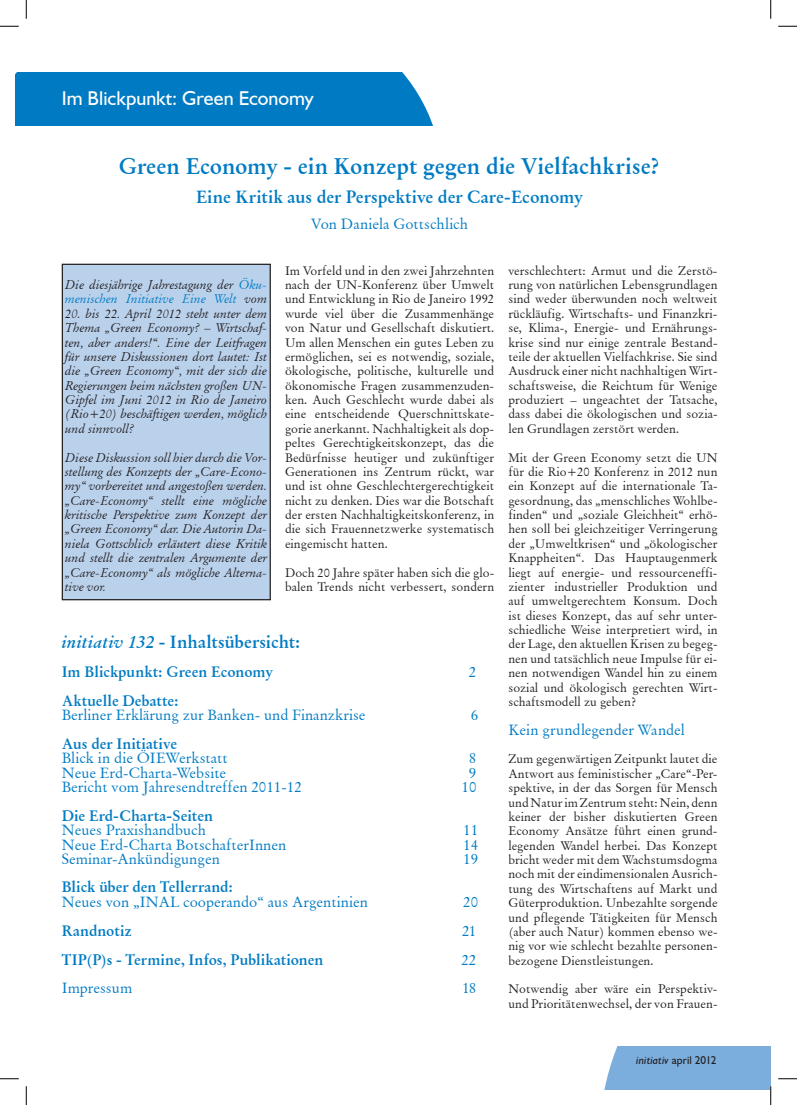
<style>
.page{position:relative;width:797px;height:1105px;background:#fff}
.page>*{position:absolute;margin:0;border:0;box-sizing:border-box;transform-origin:0 0}
.t1{font:700 22.5px "Original Garamond BT";letter-spacing:-.005em;color:#007bc3}
.t2{font:20px "Humanist 521 BT";color:#fff}
.t3{font:700 17.5px "Original Garamond BT";color:#007bc3}
.t4{font:15px "Original Garamond BT";color:#007bc3}
.t5{font:700 15px "Original Garamond BT";color:#007bc3}
.t6{font:12.5px/14.4px "Original Garamond BT";color:#231f20;text-align:justify}
.t7{font:italic 12.5px/14.4px "Original Garamond BT";color:#231f20;text-align:justify}
.t8{font:italic 11.25px "Humanist 521 BT";letter-spacing:.005em;color:#231f20}
.s1{color:#007bc3}
.s2{font-style:italic}
.s3{font-style:normal}
</style>
<div class="page">
<div style="left:16px;top:72px;width:417px;height:53px;background:#007bc3"></div>
<div style="left:62px;top:264px;width:208px;height:336px;background:#bad1ec"></div>
<div style="left:62px;top:264px;width:209px;height:336px;border:1px solid #231f20"></div>
<svg style="left:0;top:25px;width:19px;height:2px"></svg>
<svg style="left:778px;top:25px;width:19px;height:2px"></svg>
<svg style="left:0;top:1078px;width:19px;height:1px"></svg>
<svg style="left:778px;top:1078px;width:19px;height:1px"></svg>
<svg style="left:25px;top:0;width:2px;height:19px"></svg>
<svg style="left:25px;top:1086px;width:2px;height:19px"></svg>
<svg style="left:770px;top:0;width:1px;height:19px"></svg>
<svg style="left:604px;top:1047px;width:167px;height:58px"></svg>
<h2 class="t2" style="left:62px;top:86px;width:253px">Im Blickpunkt: Green Economy</h2>
<h1 class="t1" style="left:119px;top:152px;width:543px">Green Economy - ein Konzept gegen die Vielfachkrise?</h1>
<h3 class="t3" style="left:196px;top:186px;width:388px">Eine Kritik aus der Perspektive der Care-Economy</h3>
<p class="t4" style="left:311px;top:215px;width:158px">Von Daniela Gottschlich</p>
<p class="t7" style="left:65px;top:277px;width:203px">Die diesjährige Jahrestagung der <span class="s1">Öku&shy;menischen Initiative Eine Welt</span> vom</p>
<p class="t7" style="left:65px;top:306px;width:204px">20. bis 22. April 2012 steht unter dem Thema „Green Economy? – Wirtschaf&shy;ten, aber anders!“. Eine der Leitfragen für unsere Diskussionen dort lautet: Ist die „Green Economy“, mit der sich die Regierungen beim nächsten großen UN-Gipfel im Juni 2012 in Rio de Janeiro (Rio+20) beschäftigen werden, möglich und sinnvoll?</p>
<p class="t7" style="left:65px;top:450px;width:203px">Diese Diskussion soll hier durch die Vor&shy;stellung des Konzepts der „Care-Econo&shy;my“ vorbereitet und angestoßen werden. „Care-Economy“ stellt eine mögliche kritische Perspektive zum Konzept der „Green Economy“ dar. Die Autorin Da&shy;niela Gottschlich erläutert diese Kritik und stellt die zentralen Argumente der „Care-Economy“ als mögliche Alterna&shy;tive vor.</p>
<p class="t6" style="left:285px;top:263px;width:211px">Im Vorfeld und in den zwei Jahrzehnten nach der UN-Konferenz über Umwelt und Entwicklung in Rio de Janeiro 1992 wurde viel über die Zusammenhänge von Natur und Gesellschaft diskutiert.<br>Um allen Menschen ein gutes Leben zu ermöglichen, sei es notwendig, soziale, ökologische, politische, kulturelle und ökonomische Fragen zusammenzuden&shy;ken. Auch Geschlecht wurde dabei als eine entscheidende Querschnittskate&shy;gorie anerkannt. Nachhaltigkeit als dop&shy;peltes Gerechtigkeitskonzept, das die Bedürfnisse heutiger und zukünftiger Generationen ins Zentrum rückt, war und ist ohne Geschlechtergerechtigkeit nicht zu denken. Dies war die Botschaft der ersten Nachhaltigkeitskonferenz, in die sich Frauennetzwerke systematisch eingemischt hatten.</p>
<p class="t6" style="left:285px;top:565px;width:211px">Doch 20 Jahre später haben sich die glo&shy;balen Trends nicht verbessert, sondern</p>
<h3 class="t3" style="left:62px;top:632px;width:240px"><span class="s2">initiativ 132</span> - Inhaltsübersicht:</h3>
<p class="t5" style="left:62px;top:663px;width:213px">Im Blickpunkt: Green Economy</p>
<p class="t4" style="left:469px;top:663px;width:9px">2</p>
<p class="t5" style="left:62px;top:691px;width:118px">Aktuelle Debatte:</p>
<p class="t4" style="left:62px;top:706px;width:305px">Berliner Erklärung zur Banken- und Finanzkrise</p>
<p class="t4" style="left:470px;top:706px;width:9px">6</p>
<p class="t5" style="left:62px;top:735px;width:117px">Aus der Initiative</p>
<p class="t4" style="left:62px;top:749px;width:167px">Blick in die ÖIEWerkstatt</p>
<p class="t4" style="left:469px;top:749px;width:9px">8</p>
<p class="t4" style="left:62px;top:763px;width:166px">Neue Erd-Charta-Website</p>
<p class="t4" style="left:469px;top:763px;width:9px">9</p>
<p class="t4" style="left:62px;top:778px;width:242px">Bericht vom Jahresendtreffen 2011-12</p>
<p class="t4" style="left:461px;top:778px;width:16px">10</p>
<p class="t5" style="left:62px;top:806px;width:153px">Die Erd-Charta-Seiten</p>
<p class="t4" style="left:62px;top:821px;width:146px">Neues Praxishandbuch</p>
<p class="t4" style="left:463px;top:821px;width:16px">11</p>
<p class="t4" style="left:62px;top:835px;width:226px">Neue Erd-Charta BotschafterInnen</p>
<p class="t4" style="left:463px;top:835px;width:16px">14</p>
<p class="t4" style="left:62px;top:850px;width:160px">Seminar-Ankündigungen</p>
<p class="t4" style="left:463px;top:850px;width:16px">19</p>
<p class="t5" style="left:62px;top:877px;width:173px">Blick über den Tellerrand:</p>
<p class="t4" style="left:62px;top:893px;width:308px">Neues von „INAL cooperando“ aus Argentinien</p>
<p class="t4" style="left:463px;top:893px;width:16px">20</p>
<p class="t5" style="left:62px;top:921px;width:71px">Randnotiz</p>
<p class="t4" style="left:462px;top:921px;width:16px">21</p>
<p class="t5" style="left:62px;top:950px;width:263px">TIP(P)s - Termine, Infos, Publikationen</p>
<p class="t4" style="left:461px;top:950px;width:17px">22</p>
<p class="t4" style="left:62px;top:979px;width:72px">Impressum</p>
<p class="t4" style="left:462px;top:979px;width:16px">18</p>
<p class="t6" style="left:508px;top:263px;width:211px">verschlechtert: Armut und die Zerstö&shy;rung von natürlichen Lebensgrundlagen sind weder überwunden noch weltweit rückläufig. Wirtschafts- und Finanzkri&shy;se, Klima-, Energie- und Ernährungs&shy;krise sind nur einige zentrale Bestand&shy;teile der aktuellen Vielfachkrise. Sie sind Ausdruck einer nicht nachhaltigen Wirt&shy;schaftsweise, die Reichtum für Wenige produziert – ungeachtet der Tatsache, dass dabei die ökologischen und sozia&shy;len Grundlagen zerstört werden.</p>
<p class="t6" style="left:508px;top:450px;width:211px">Mit der Green Economy setzt die UN für die Rio+20 Konferenz in 2012 nun ein Konzept auf die internationale Ta&shy;gesordnung, das „menschliches Wohlbe&shy;finden“ und „soziale Gleichheit“ erhö&shy;hen soll bei gleichzeitiger Verringerung der „Umweltkrisen“ und „ökologischer Knappheiten“. Das Hauptaugenmerk liegt auf energie- und ressourceneffi&shy;zienter industrieller Produktion und auf umweltgerechtem Konsum. Doch ist dieses Konzept, das auf sehr unter&shy;schiedliche Weise interpretiert wird, in der Lage, den aktuellen Krisen zu begeg&shy;nen und tatsächlich neue Impulse für ei&shy;nen notwendigen Wandel hin zu einem sozial und ökologisch gerechten Wirt&shy;schaftsmodell zu geben?</p>
<p class="t4" style="left:508px;top:720px;width:178px">Kein grundlegender Wandel</p>
<p class="t6" style="left:508px;top:752px;width:211px">Zum gegenwärtigen Zeitpunkt lautet die Antwort aus feministischer „Care“-Per&shy;spektive, in der das Sorgen für Mensch und Natur im Zentrum steht: Nein, denn keiner der bisher diskutierten Green Economy Ansätze führt einen grund&shy;legenden Wandel herbei. Das Konzept bricht weder mit dem Wachstumsdogma noch mit der eindimensionalen Ausrich&shy;tung des Wirtschaftens auf Markt und Güterproduktion. Unbezahlte sorgende und pflegende Tätigkeiten für Mensch (aber auch Natur) kommen ebenso we&shy;nig vor wie schlecht bezahlte personen&shy;bezogene Dienstleistungen.</p>
<p class="t6" style="left:508px;top:982px;width:211px">Notwendig aber wäre ein Perspektiv&shy;und Prioritätenwechsel, der von Frauen-</p>
<p class="t8" style="left:636px;top:1053px;width:82px">initiativ <span class="s3">april 2012</span></p>
</div>
